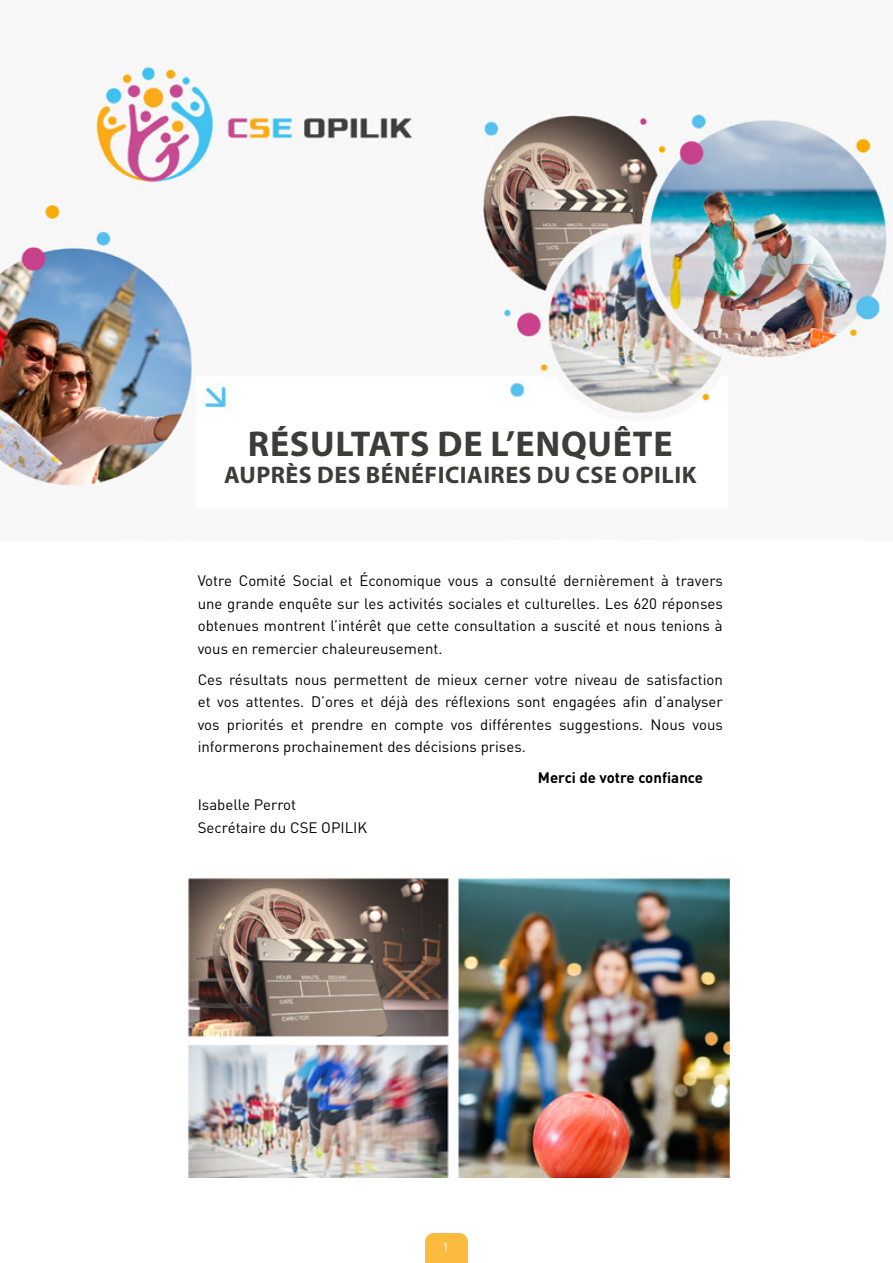
<style>
.page{position:relative;width:893px;height:1263px;background:#fff}
.page>*{position:absolute;margin:0;border:0;box-sizing:border-box;transform-origin:0 0}
.t1{font:700 36px "Myriad Pro";letter-spacing:.02em;color:#3c3c3b}
.t2{font:700 24px "Myriad Pro";letter-spacing:.02em;color:#3c3c3b}
.t3{font:15px/22.5px "DINOT";color:#000;text-align:justify}
.t4{font:700 15px "DINOT";color:#000}
.t5{font:12px "DINOT";color:#fff}
</style>
<div class="page">
<img style="left:187px;top:878px;width:542px;height:299px">
<img style="left:0;top:63px;width:891px;height:424px">
<svg style="left:425px;top:1233px;width:43px;height:30px"></svg>
<h1 class="t1" style="left:248px;top:420px;width:426px">RÉSULTATS DE L’ENQUÊTE</h1>
<h2 class="t2" style="left:224px;top:459px;width:474px">AUPRÈS DES BÉNÉFICIAIRES DU CSE OPILIK</h2>
<p class="t3" style="left:198px;top:569px;width:527px">Votre Comité Social et Économique vous a consulté dernièrement à travers une grande enquête sur les activités sociales et culturelles. Les 620 réponses obtenues montrent l’intérêt que cette consultation a suscité et nous tenions à vous en remercier chaleureusement.</p>
<p class="t3" style="left:198px;top:668px;width:527px">Ces résultats nous permettent de mieux cerner votre niveau de satisfaction et vos attentes. D’ores et déjà des réflexions sont engagées afin d’analyser vos priorités et prendre en compte vos différentes suggestions. Nous vous informerons prochainement des décisions prises.</p>
<p class="t4" style="left:538px;top:768px;width:167px">Merci de votre confiance</p>
<p class="t3" style="left:198px;top:793px;width:171px">Isabelle Perrot<br>Secrétaire du CSE OPILIK</p>
<p class="t5" style="left:443px;top:1239px;width:8px">1</p>
</div>
